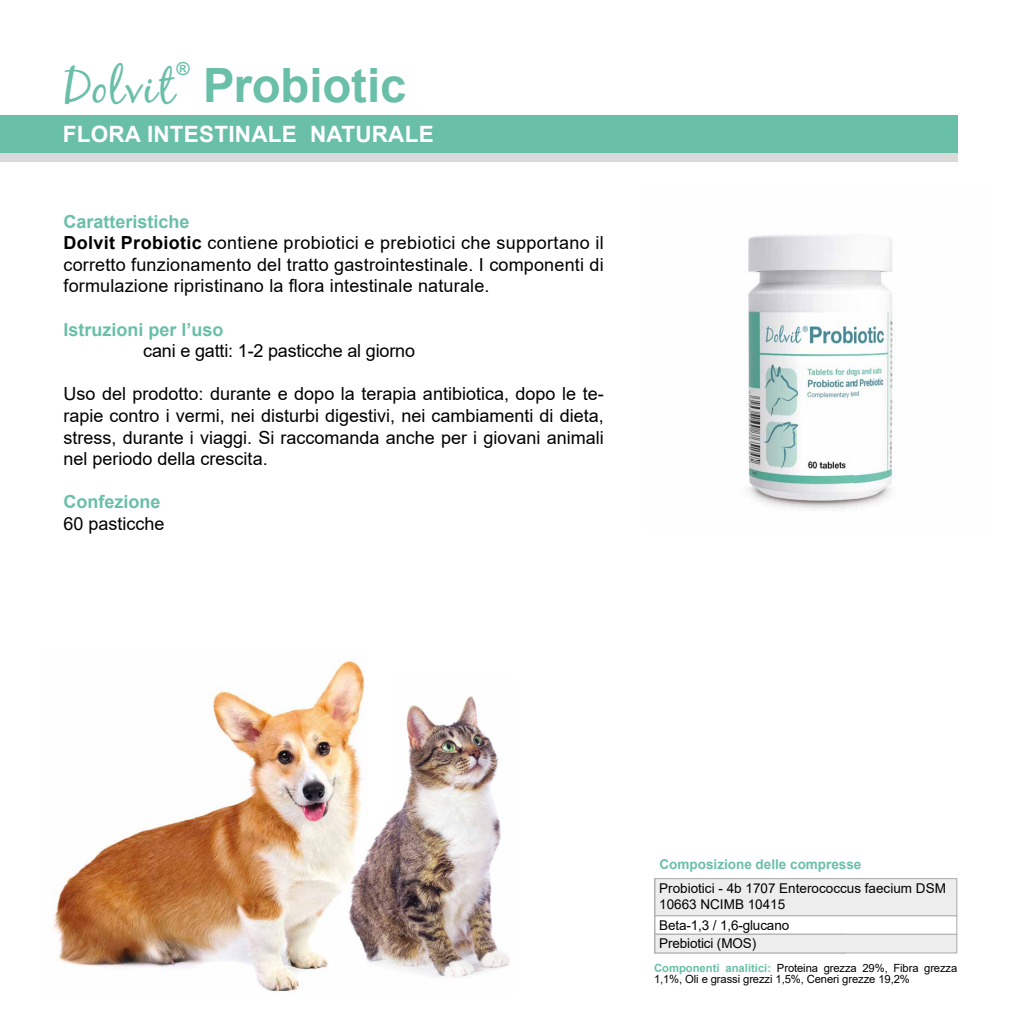
<style>
.page{position:relative;width:1021px;height:1021px;background:#fff}
.page>*{position:absolute;margin:0;border:0;box-sizing:border-box;transform-origin:0 0}
.t1{font:700 47.25px "Arial";letter-spacing:-.005em;color:#6abfa9}
.t2{font:47.25px "Black Jack";letter-spacing:.015em;color:#6abfa9}
.t3{font:700 22.5px "Arial";letter-spacing:.01em;color:#fff}
.t4{font:18px/21.6px "Arial";letter-spacing:.01em;color:#000}
.t5{font:18px "Arial";letter-spacing:-.01em;color:#000}
.t6{font:700 18px "Arial";color:#6abfa9}
.t7{font:13.5px/15.8px "Arial";color:#000}
.t8{font:700 13.5px "Arial";color:#6abfa9}
.t9{font:11.25px/11.2px "Arial";letter-spacing:-.01em;color:#000}
.s1{font-weight:700;color:#6abfa9}
.s2{font-weight:700}
</style>
<div class="page">
<img style="left:748px;top:235px;width:147px;height:274px">
<img style="left:53px;top:660px;width:311px;height:332px">
<img style="left:345px;top:676px;width:164px;height:316px">
<div style="left:0;top:118px;width:957px;height:44px;background:#dadada"></div>
<div style="left:0;top:115px;width:957px;height:38px;background:#6abfa9"></div>
<div style="left:654px;top:878px;width:303px;height:38px;background:#ededed;border:1px solid #b3b2b2"></div>
<div style="left:654px;top:915px;width:303px;height:20px;background:#fff;border:1px solid #b3b2b2"></div>
<div style="left:654px;top:933px;width:303px;height:20px;background:#ededed;border:1px solid #b3b2b2"></div>
<hr style="left:1020px;top:114px;width:1px;height:38px;background:#987f16">
<h1 class="t2" style="left:63px;top:58px;width:112px">Dolvit</h1>
<p class="t6" style="left:176px;top:56px;width:15px">®</p>
<h1 class="t1" style="left:203px;top:52px;width:205px">Probiotic</h1>
<p class="t3" style="left:63px;top:118px;width:372px">FLORA INTESTINALE NATURALE</p>
<p class="t4" style="left:63px;top:210px;width:541px"><span class="s1">Caratteristiche<br></span><span class="s2">Dolvit Probiotic</span> contiene probiotici e prebiotici che supportano il corretto funzionamento del tratto gastrointestinale. I componenti di formulazione ripristinano la flora intestinale naturale.</p>
<p class="t6" style="left:63px;top:316px;width:162px">Istruzioni per l’uso</p>
<p class="t5" style="left:143px;top:338px;width:273px">cani e gatti: 1-2 pasticche al giorno</p>
<p class="t4" style="left:63px;top:383px;width:541px;text-align:justify">Uso del prodotto: durante e dopo la terapia antibiotica, dopo le te&shy;rapie contro i vermi, nei disturbi digestivi, nei cambiamenti di dieta, stress, durante i viaggi. Si raccomanda anche per i giovani animali nel periodo della crescita.</p>
<p class="t6" style="left:63px;top:489px;width:99px">Confezione</p>
<p class="t4" style="left:63px;top:513px;width:103px">60 pasticche</p>
<p class="t8" style="left:659px;top:855px;width:203px">Composizione delle compresse</p>
<p class="t7" style="left:659px;top:880px;width:288px">Probiotici - 4b 1707 Enterococcus faecium DSM<br>10663 NCIMB 10415</p>
<p class="t7" style="left:659px;top:915px;width:131px;line-height:18.4px">Beta-1,3 / 1,6-glucano<br>Prebiotici (MOS)</p>
<p class="t9" style="left:654px;top:962px;width:305px"><span class="s1">Componenti analitici:</span> Proteina grezza 29%, Fibra grezza<br>1,1%, Oli e grassi grezzi 1,5%, Ceneri grezze 19,2%</p>
</div>
